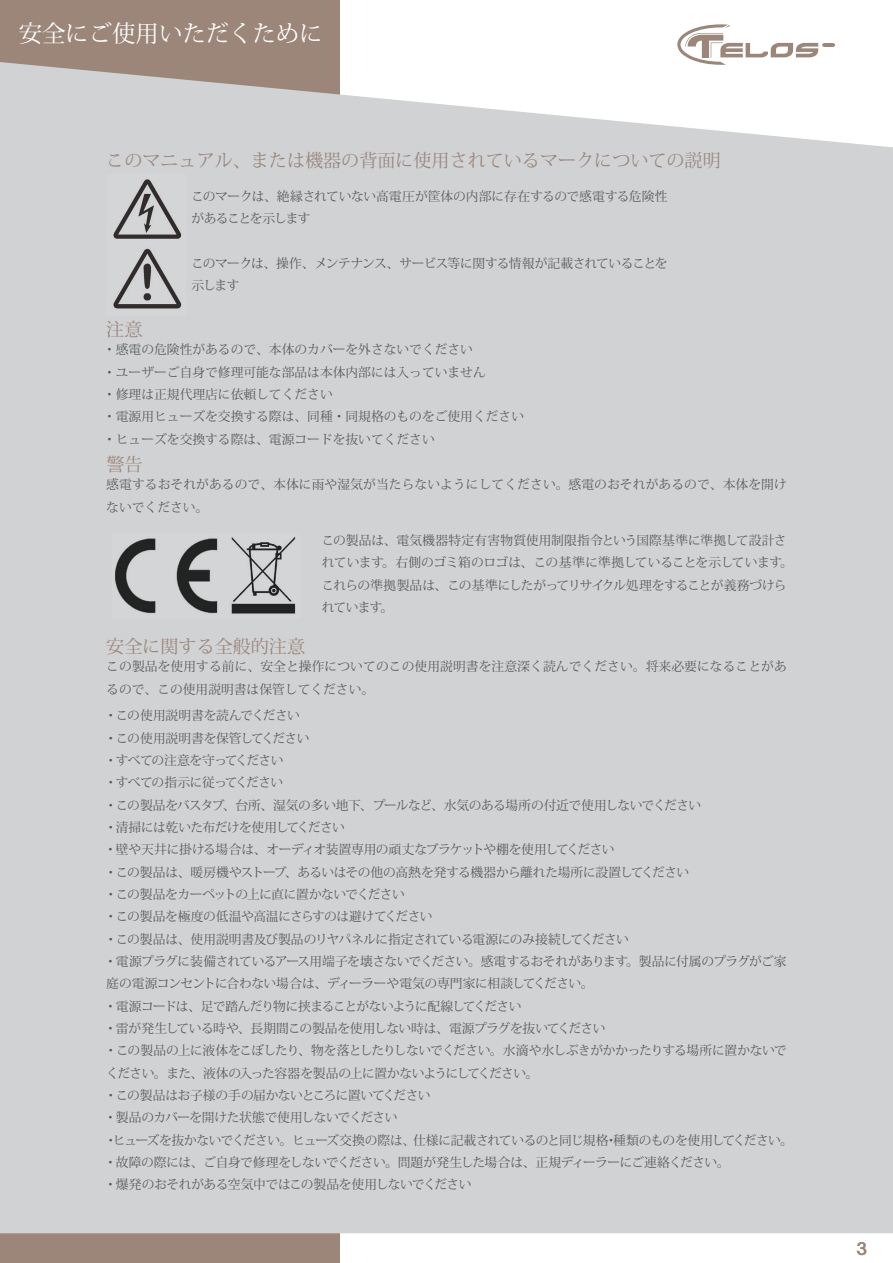
<style>
.page{position:relative;width:893px;height:1263px;background:#fff}
.page>*{position:absolute;margin:0;border:0;box-sizing:border-box;transform-origin:0 0}
.t1{font:23.4px "Koz Min Pr 6 N";color:#fff}
.t2{font:18px "Koz Min Pr 6 N";color:#9a867c}
.t3{font:700 18px "Kannada Sangam MN";color:#9b8679}
.t4{font:12.75px/22.4px "Koz Min Pr 6 N";letter-spacing:-.02em;color:#57585a}
.t5{font:12.75px/22.4px "Koz Min Pr 6 N";letter-spacing:-.04em;color:#57585a}
.t6{font:12.75px/22.4px "Koz Min Pr 6 N";letter-spacing:.005em;color:#57585a}
.t7{font:12.75px/22.4px "Koz Min Pr 6 N";color:#57585a}
.t8{font:12.75px/22.4px "Koz Min Pr 6 N";letter-spacing:-.05em;color:#57585a}
.t9{font:12.75px "Koz Min Pr 6 N";letter-spacing:-.045em;color:#57585a}
.t10{font:12.75px "Koz Min Pr 6 N";letter-spacing:-.055em;color:#57585a}
.t11{font:12.75px "Koz Min Pr 6 N";letter-spacing:-.065em;color:#57585a}
</style>
<div class="page">
<div style="left:0;top:0;width:339px;height:1263px;background:#9b8679"></div>
<div style="left:0;top:62px;width:893px;height:1171px;background:#d1d2d4"></div>
<svg style="left:677px;top:24px;width:158px;height:41px"></svg>
<img style="left:106px;top:175px;width:79px;height:140px">
<img style="left:112px;top:534px;width:189px;height:83px">
<h1 class="t1" style="left:19px;top:20px;width:306px">安全にご使用いただくために</h1>
<h2 class="t2" style="left:106px;top:150px;width:616px">このマニュアル、または機器の背面に使用されているマークについての説明</h2>
<h2 class="t2" style="left:106px;top:319px;width:38px">注意</h2>
<p class="t4" style="left:191px;top:186px;width:478px">このマークは、絶縁されていない高電圧が筐体の内部に存在するので感電する危険性があることを示します</p>
<p class="t8" style="left:191px;top:253px;width:478px">このマークは、操作、メンテナンス、サービス等に関する情報が記載されていることを示します</p>
<p class="t7" style="left:103px;top:339px;width:422px">・感電の危険性があるので、本体のカバーを外さないでください<br>・ユーザーご自身で修理可能な部品は本体内部には入っていません<br>・修理は正規代理店に依頼してください<br>・電源用ヒューズを交換する際は、同種・同規格のものをご使用ください・ヒューズを交換する際は、電源コードを抜いてください</p>
<p class="t6" style="left:106px;top:474px;width:682px">感電するおそれがあるので、本体に雨や湿気が当たらないようにしてください。感電のおそれがあるので、本体を開けないでください。</p>
<h2 class="t2" style="left:106px;top:454px;width:38px">警告</h2>
<h2 class="t2" style="left:106px;top:636px;width:200px">安全に関する全般的注意</h2>
<p class="t6" style="left:780px;top:529px;width:14px;text-indent:-459px">この製品は、電気機器特定有害物質使用制限指令という国際基準に準拠して設計さ。</p>
<p class="t4" style="left:382px;top:552px;width:402px">。右側のゴミ箱のロゴは、この基準に準拠していることを示しています</p>
<p class="t4" style="left:322px;top:552px;width:64px">れています</p>
<p class="t4" style="left:322px;top:574px;width:466px">これらの準拠製品は、この基準にしたがってリサイクル処理をすることが義務づけら</p>
<p class="t4" style="left:381px;top:596px;width:14px">。</p>
<p class="t4" style="left:322px;top:596px;width:62px">れています</p>
<p class="t6" style="left:106px;top:656px;width:682px">この製品を使用する前に、安全と操作についてのこの使用説明書を注意深く読んでください。将来必要になることがあるので、この使用説明書は保管してください。</p>
<p class="t4" style="left:105px;top:705px;width:197px">・この使用説明書を読んでください</p>
<p class="t4" style="left:105px;top:727px;width:206px">・この使用説明書を保管してください</p>
<p class="t8" style="left:105px;top:749px;width:180px">・すべての注意を守ってください</p>
<p class="t8" style="left:105px;top:772px;width:180px">・すべての指示に従ってください</p>
<p class="t4" style="left:223px;top:794px;width:480px">、台所、湿気の多い地下、プールなど、水気のある場所の付近で使用しないでください</p>
<p class="t11" style="left:105px;top:798px;width:122px">・この製品をバスタブ</p>
<p class="t9" style="left:104px;top:820px;width:242px">・清掃には乾いた布だけを使用してください</p>
<p class="t4" style="left:104px;top:839px;width:512px">・壁や天井に掛ける場合は、オーディオ装置専用の頑丈なブラケットや棚を使用してください</p>
<p class="t4" style="left:285px;top:861px;width:406px">、あるいはその他の高熱を発する機器から離れた場所に設置してください</p>
<p class="t4" style="left:105px;top:861px;width:184px">・この製品は、暖房機やストーブ</p>
<p class="t5" style="left:105px;top:883px;width:302px">・この製品をカーペットの上に直に置かないでください</p>
<p class="t4" style="left:105px;top:906px;width:330px">・この製品を極度の低温や高温にさらすのは避けてください</p>
<p class="t4" style="left:105px;top:928px;width:526px">・この製品は、使用説明書及び製品のリヤパネルに指定されている電源にのみ接続してください</p>
<p class="t9" style="left:626px;top:954px;width:162px">。製品に付属のプラグがご家</p>
<p class="t4" style="left:104px;top:950px;width:525px">・電源プラグに装備されているアース用端子を壊さないでください。感電するおそれがあります</p>
<p class="t4" style="left:106px;top:973px;width:489px">庭の電源コンセントに合わない場合は、ディーラーや電気の専門家に相談してください。</p>
<p class="t10" style="left:104px;top:999px;width:419px">・電源コードは、足で踏んだり物に挟まることがないように配線してください</p>
<p class="t4" style="left:104px;top:1017px;width:503px">・雷が発生している時や、長期間この製品を使用しない時は、電源プラグを抜いてください</p>
<p class="t4" style="left:105px;top:1040px;width:684px">・この製品の上に液体をこぼしたり、物を落としたりしないでください。水滴や水しぶきがかかったりする場所に置かないで</p>
<p class="t9" style="left:106px;top:1066px;width:433px">ください。また、液体の入った容器を製品の上に置かないようにしてください。</p>
<p class="t5" style="left:105px;top:1084px;width:328px">・この製品はお子様の手の届かないところに置いてください</p>
<p class="t5" style="left:104px;top:1106px;width:295px">・製品のカバーを開けた状態で使用しないでください</p>
<p class="t5" style="left:413px;top:1129px;width:381px">仕様に記載されているのと同じ規格種類のものを使用してください。</p>
<p class="t5" style="left:113px;top:1129px;width:304px">ヒューズを抜かないでください。ヒューズ交換の際は、</p>
<p class="t5" style="left:104px;top:1129px;width:627px">・<br>・故障の際には、ご自身で修理をしないでください。問題が発生した場合は、正規ディーラーにご連絡ください。・爆発のおそれがある空気中ではこの製品を使用しないでください</p>
<p class="t4" style="left:605px;top:1129px;width:14px">・</p>
<h2 class="t3" style="left:856px;top:1238px;width:12px">3</h2>
</div>
